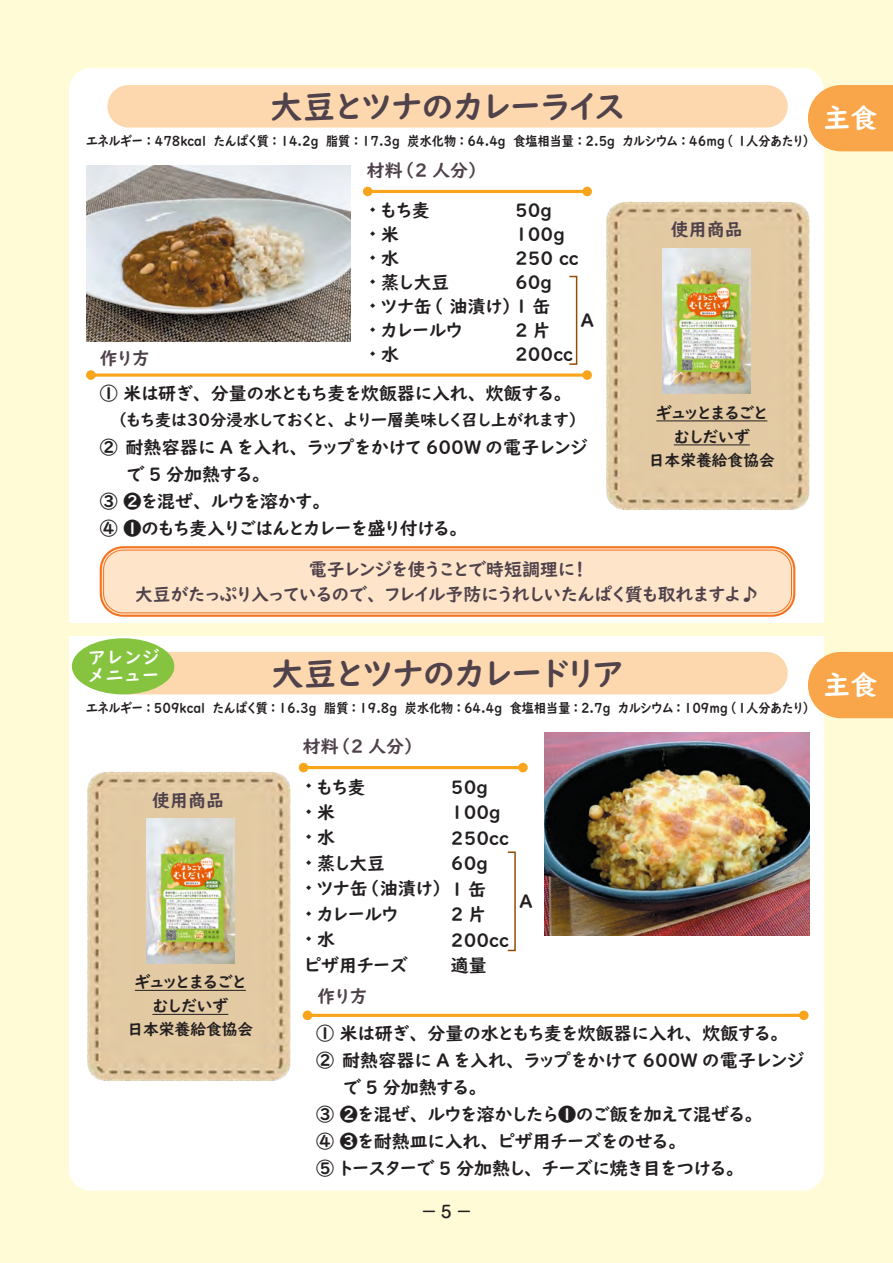
<style>
.page{position:relative;width:893px;height:1263px;background:#fffbd6}
.page>*{position:absolute;margin:0;border:0;box-sizing:border-box;transform-origin:0 0}
.t1{font:33px "UD Digi Kyokasho NK B";color:#50424b}
.t2{font:27px "UD Digi Kyokasho NK B";color:#fff}
.t3{font:18px/24px "UD Digi Kyokasho NK B";color:#231f20}
.t4{font:18px/25.5px "UD Digi Kyokasho NK B";color:#50424b;text-align:center}
.t5{font:18px/18px "UD Digi Kyokasho N B";color:#fff}
.t6{font:16.5px/24px "UD Digi Kyokasho NK B";color:#231f20;text-align:center}
.t7{font:500 16.5px "Shin M Go Pro";color:#231f20}
.t8{font:15.75px "UD Digi Kyokasho NK B";color:#231f20}
.t9{font:13.5px "UD Digi Kyokasho NK B";color:#231f20;scale:.9 1}
</style>
<div class="page">
<div style="left:69px;top:68px;width:755px;height:1123px;background:#fff;border-radius:21px"></div>
<svg style="left:808px;top:85px;width:85px;height:66px;background:#f9ad58"></svg>
<svg style="left:808px;top:652px;width:85px;height:66px;background:#f9ad58"></svg>
<div style="left:107px;top:85px;width:681px;height:43px;background:#fdd8af;border-radius:21px"></div>
<div style="left:107px;top:652px;width:681px;height:42px;background:#fdd8af;border-radius:21px"></div>
<img style="left:86px;top:166px;width:265px;height:176px">
<img style="left:544px;top:733px;width:265px;height:202px">
<hr style="left:368px;top:190px;width:219px;height:3px;background:#f9a51b">
<div style="left:363px;top:187px;width:9px;height:9px;background:#f9a51b;border-radius:50%"></div>
<div style="left:582px;top:187px;width:10px;height:9px;background:#f9a51b;border-radius:50%"></div>
<hr style="left:303px;top:766px;width:220px;height:3px;background:#f9a51b">
<div style="left:299px;top:763px;width:9px;height:9px;background:#f9a51b;border-radius:50%"></div>
<div style="left:518px;top:763px;width:10px;height:9px;background:#f9a51b;border-radius:50%"></div>
<svg style="left:96px;top:373px;width:486px;height:4px;background:#fab749"></svg>
<div style="left:86px;top:370px;width:10px;height:10px;background:#f9a51b;border-radius:50%"></div>
<div style="left:582px;top:370px;width:10px;height:10px;background:#f9a51b;border-radius:50%"></div>
<hr style="left:307px;top:1014px;width:497px;height:3px;background:#f9a51b">
<div style="left:303px;top:1010px;width:9px;height:10px;background:#f9a51b;border-radius:50%"></div>
<div style="left:799px;top:1010px;width:10px;height:10px;background:#f9a51b;border-radius:50%"></div>
<img style="left:606px;top:201px;width:203px;height:310px">
<img style="left:87px;top:772px;width:203px;height:310px">
<div style="left:102px;top:548px;width:691px;height:67px;background:#fee5ca;border-radius:21px"></div>
<div style="left:100px;top:546px;width:695px;height:71px;border:2px solid #f47321;border-radius:22px"></div>
<div style="left:103px;top:550px;width:689px;height:63px;border:1px solid #f47321;border-radius:19px"></div>
<hr style="left:656px;top:420px;width:111px;height:1px;background:#231f20">
<hr style="left:674px;top:444px;width:76px;height:1px;background:#231f20">
<hr style="left:135px;top:990px;width:111px;height:1px;background:#231f20">
<hr style="left:152px;top:1014px;width:76px;height:1px;background:#231f20">
<div style="left:569px;top:276px;width:8px;height:89px;border:1px solid #944b03"></div>
<img style="left:663px;top:248px;width:88px;height:145px">
<img style="left:146px;top:819px;width:88px;height:145px">
<div style="left:507px;top:851px;width:9px;height:100px;border:1px solid #944b03"></div>
<div style="left:72px;top:638px;width:102px;height:56px;background:#86c43f;border-radius:50%"></div>
<div style="left:45px;top:623px;width:794px;height:13px;background:#fffbd6"></div>
<h1 class="t1" style="left:270px;top:87px;width:356px">大豆とツナのカレーライス</h1>
<p class="t9" style="left:86px;top:133px;width:806px">エネルギー： 478kcal たんぱく質： 14.2g 脂質： 17.3g 炭水化物： 64.4g 食塩相当量： 2.5g カルシウム： 46mg　（１人分あたり）</p>
<p class="t4" style="left:100px;top:345px;width:52px">作り方</p>
<p class="t4" style="left:367px;top:158px;width:114px">材料（2 人分）</p>
<p class="t3" style="left:381px;top:199px;width:70px">もち麦米<br>水<br>蒸し大豆</p>
<p class="t3" style="left:381px;top:319px;width:82px">カレールウ水</p>
<p class="t3" style="left:515px;top:199px;width:39px">50g</p>
<p class="t3" style="left:515px;top:223px;width:51px">100g</p>
<p class="t3" style="left:515px;top:247px;width:65px">250 cc</p>
<p class="t3" style="left:515px;top:271px;width:39px">60g</p>
<p class="t3" style="left:381px;top:295px;width:171px">ツナ缶（油漬け）1 缶</p>
<p class="t3" style="left:515px;top:319px;width:37px">2片</p>
<p class="t3" style="left:515px;top:343px;width:60px">200cc</p>
<p class="t3" style="left:581px;top:309px;width:15px">A</p>
<p class="t3" style="left:100px;top:381px;width:465px">① 米は研ぎ、分量の水ともち麦を炊飯器に入れ、炊飯する。</p>
<p class="t6" style="left:115px;top:408px;width:465px">　（もち麦は３０分浸水しておくと、より一層美味しく召し上がれます）</p>
<p class="t3" style="left:100px;top:435px;width:489px">② 耐熱容器に A を入れ、ラップをかけて 600W の電子レンジ</p>
<p class="t3" style="left:127px;top:462px;width:137px">で 5 分加熱する。</p>
<p class="t3" style="left:100px;top:489px;width:224px">③ ❷を混ぜ、ルウを溶かす。</p>
<p class="t3" style="left:100px;top:516px;width:361px">④ ❶のもち麦入りごはんとカレーを盛り付ける。</p>
<p class="t4" style="left:671px;top:217px;width:73px">使用商品</p>
<p class="t6" style="left:656px;top:400px;width:113px">ギュッとまるごとむしだいず</p>
<p class="t8" style="left:649px;top:451px;width:128px">日本栄養給食協会</p>
<p class="t4" style="left:135px;top:556px;width:625px">電子レンジを使うことで時短調理に！<br>大豆がたっぷり入っているので、フレイル予防にうれしいたんぱく質も取れますよ♪</p>
<h2 class="t2" style="left:823px;top:102px;width:55px">主食</h2>
<p class="t5" style="left:88px;top:649px;width:73px">アレンジメニュー</p>
<h1 class="t1" style="left:271px;top:654px;width:354px">大豆とツナのカレードリア</h1>
<p class="t9" style="left:86px;top:700px;width:806px">エネルギー：509kcal たんぱく質：16.3g 脂質：19.8g 炭水化物：64.4g 食塩相当量：2.7g カルシウム：109mg　（１人分あたり）</p>
<p class="t4" style="left:152px;top:788px;width:73px">使用商品</p>
<p class="t6" style="left:135px;top:970px;width:113px">ギュッとまるごとむしだいず</p>
<p class="t8" style="left:127px;top:1020px;width:127px">日本栄養給食協会</p>
<p class="t4" style="left:303px;top:734px;width:114px">材料（2 人分）</p>
<p class="t3" style="left:317px;top:774px;width:70px;line-height:25.5px">もち麦米<br>水<br>蒸し大豆</p>
<p class="t3" style="left:317px;top:902px;width:82px">カレールウ</p>
<p class="t3" style="left:317px;top:928px;width:19px">水</p>
<p class="t3" style="left:305px;top:953px;width:105px">ピザ用チーズ</p>
<p class="t3" style="left:451px;top:775px;width:39px">50g</p>
<p class="t3" style="left:451px;top:800px;width:51px">100g</p>
<p class="t3" style="left:451px;top:826px;width:60px">250cc</p>
<p class="t3" style="left:451px;top:851px;width:39px">60g</p>
<p class="t3" style="left:317px;top:877px;width:171px">ツナ缶（油漬け） 1 缶</p>
<p class="t3" style="left:451px;top:902px;width:37px">2片</p>
<p class="t3" style="left:451px;top:928px;width:60px">200cc</p>
<p class="t3" style="left:451px;top:953px;width:37px">適量</p>
<p class="t4" style="left:317px;top:984px;width:52px">作り方</p>
<p class="t3" style="left:519px;top:889px;width:15px">A</p>
<p class="t3" style="left:316px;top:1022px;width:465px">① 米は研ぎ、分量の水ともち麦を炊飯器に入れ、炊飯する。</p>
<p class="t3" style="left:316px;top:1049px;width:489px">② 耐熱容器に A を入れ、ラップをかけて 600W の電子レンジ</p>
<p class="t3" style="left:343px;top:1076px;width:137px">で 5 分加熱する。</p>
<p class="t3" style="left:316px;top:1103px;width:440px">③ ❷を混ぜ、ルウを溶かしたら❶のご飯を加えて混ぜる。</p>
<p class="t3" style="left:316px;top:1130px;width:363px">④ ❸を耐熱皿に入れ、ピザ用チーズをのせる。</p>
<p class="t3" style="left:316px;top:1157px;width:421px">⑤ トースターで 5 分加熱し、チーズに焼き目をつける。</p>
<p class="t7" style="left:421px;top:1198px;width:53px">－5－</p>
<h2 class="t2" style="left:823px;top:669px;width:55px">主食</h2>
</div>
